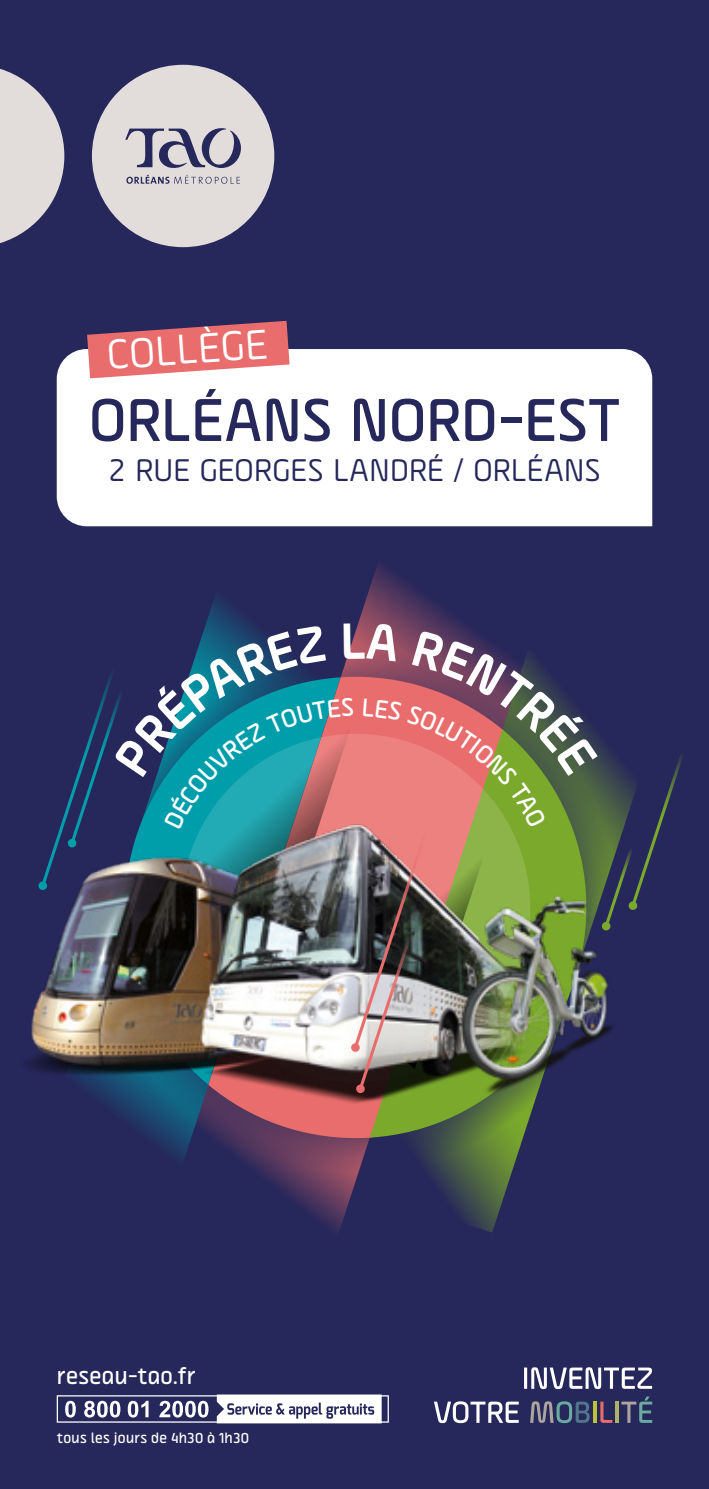
<style>
.page{position:relative;width:709px;height:1489px;background:#fff}
.page>*{position:absolute;margin:0;border:0;box-sizing:border-box;transform-origin:0 0}
.t1{font:500 57.5px "Alpineo";color:#26275a}
.t2{font:40px "Alpineo";color:#fff}
.t3{font:30px "Alpineo";letter-spacing:.005em;color:#26275a}
.t4{font:500 21.75px "Alpineo";letter-spacing:.015em;color:#fff}
.t5{font:500 13.75px "Alpineo";letter-spacing:.025em;color:#fff}
</style>
<div class="page">
<div style="left:0;top:0;width:709px;height:1488px;background:#26275a"></div>
<svg style="left:434px;top:1144px;width:87px;height:88px"></svg>
<svg style="left:284px;top:526px;width:267px;height:69px"></svg>
<svg style="left:268px;top:1173px;width:86px;height:60px"></svg>
<svg style="left:284px;top:571px;width:77px;height:24px"></svg>
<svg style="left:78px;top:632px;width:555px;height:555px"></svg>
<img style="left:28px;top:993px;width:525px;height:151px">
<svg style="left:38px;top:880px;width:10px;height:10px"></svg>
<svg style="left:355px;top:1083px;width:10px;height:10px"></svg>
<img style="left:430px;top:881px;width:191px;height:223px">
<svg style="left:604px;top:746px;width:79px;height:180px"></svg>
<svg style="left:601px;top:921px;width:10px;height:9px"></svg>
<div style="left:92px;top:65px;width:182px;height:182px;background:#e2ddda;border-radius:50%"></div>
<svg style="left:0;top:69px;width:64px;height:174px"></svg>
<svg style="left:125px;top:128px;width:116px;height:56px"></svg>
<div style="left:57px;top:349px;width:595px;height:177px;background:#fff"></div>
<svg style="left:87px;top:321px;width:202px;height:57px;background:#d3757b"></svg>
<svg style="left:621px;top:1396px;width:31px;height:26px"></svg>
<hr style="left:615px;top:1401px;width:3px;height:21px;background:#acb367">
<svg style="left:600px;top:1401px;width:12px;height:21px"></svg>
<hr style="left:593px;top:1401px;width:3px;height:21px;background:#bcc337">
<svg style="left:530px;top:1401px;width:59px;height:21px"></svg>
<svg style="left:434px;top:1401px;width:84px;height:21px"></svg>
<svg style="left:524px;top:1367px;width:128px;height:21px"></svg>
<svg style="left:57px;top:1394px;width:332px;height:29px"></svg>
<img style="left:41px;top:595px;width:556px;height:494px">
<h2 class="t2" style="left:106px;top:332px;width:162px;rotate:-4deg">COLLÈGE</h2>
<h1 class="t1" style="left:89px;top:387px;width:532px">ORLÉANS NORD-EST</h1>
<p class="t3" style="left:109px;top:453px;width:493px">2 RUE GEORGES LANDRÉ / ORLÉANS</p>
<p class="t4" style="left:57px;top:1363px;width:140px">reseau-tao.fr</p>
<p class="t5" style="left:57px;top:1429px;width:194px">tous les jours de 4h30 à 1h30</p>
</div>
